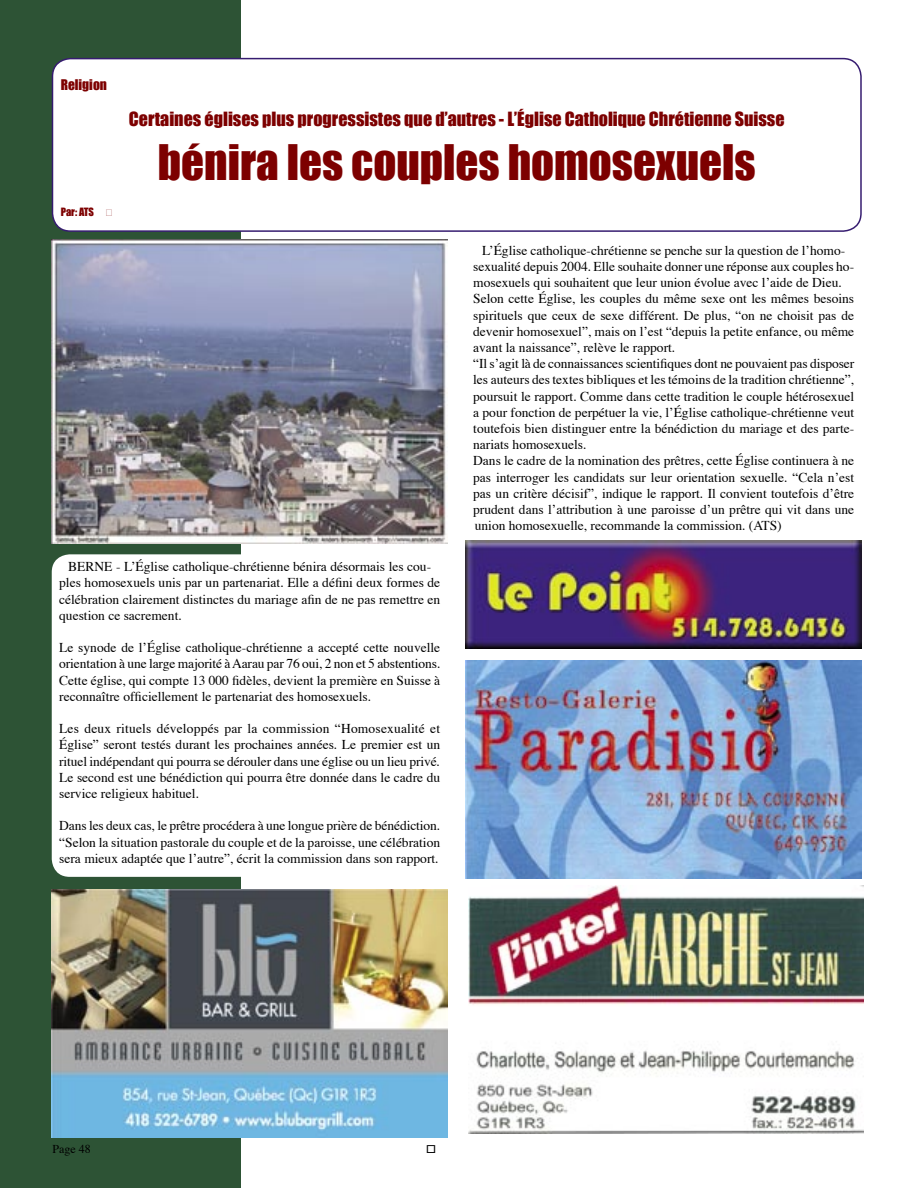
<style>
.page{position:relative;width:918px;height:1188px;background:#fff}
.page>*{position:absolute;margin:0;border:0;box-sizing:border-box;transform-origin:0 0}
.t1{font:45px "Impact";color:#7d0000}
.t2{font:18px "Impact";color:#7d0000}
.Body_2{font:13.5px/16.2px "Times";color:#000;text-align:justify}
.t3{font:13.5px "Impact";color:#7d0000}
.t4{font:12px "Times";color:#000}
.t5{font:10.5px "Impact";color:#7d0000}
</style>
<div class="page">
<div style="left:0;top:0;width:241px;height:1188px;background:#2d5335"></div>
<img style="left:52px;top:890px;width:396px;height:248px">
<svg style="left:51px;top:57px;width:811px;height:174px"></svg>
<div style="left:52px;top:554px;width:189px;height:323px;background:#fff"></div>
<img style="left:52px;top:240px;width:396px;height:304px">
<img style="left:466px;top:661px;width:396px;height:217px">
<img style="left:466px;top:541px;width:396px;height:108px">
<img style="left:468px;top:886px;width:396px;height:248px">
<svg style="left:106px;top:209px;width:6px;height:7px"></svg>
<p class="t3" style="left:61px;top:76px;width:48px">Religion</p>
<p class="t5" style="left:61px;top:205px;width:35px">Par: ATS</p>
<p class="t2" style="left:129px;top:108px;width:657px">Certaines églises plus progressistes que d’autres - L’Église Catholique Chrétienne Suisse</p>
<p class="t1" style="left:158px;top:135px;width:599px">bénira les couples homosexuels</p>
<p class="Body_2" style="left:473px;top:243px;width:382px;text-align:left;text-indent:9px">LʼÉglise catholique-chrétienne se penche sur la question de lʼhomo&shy;sexualité depuis 2004. Elle souhaite donner une réponse aux couples ho&shy;mosexuels qui souhaitent que leur union évolue avec lʼaide de Dieu.</p>
<p class="Body_2" style="left:473px;top:291px;width:383px">Selon cette Église, les couples du même sexe ont les mêmes besoins spirituels que ceux de sexe différent. De plus, “on ne choisit pas de devenir homosexuel”, mais on lʼest “depuis la petite enfance, ou même avant la naissance”, relève le rapport.</p>
<p class="Body_2" style="left:473px;top:356px;width:383px">“Il sʼagit là de connaissances scientifiques dont ne pouvaient pas disposer les auteurs des textes bibliques et les témoins de la tradition chrétienne”, poursuit le rapport. Comme dans cette tradition le couple hétérosexuel a pour fonction de perpétuer la vie, lʼÉglise catholique-chrétienne veut toutefois bien distinguer entre la bénédiction du mariage et des parte&shy;nariats homosexuels.</p>
<p class="Body_2" style="left:473px;top:453px;width:383px">Dans le cadre de la nomination des prêtres, cette Église continuera à ne pas interroger les candidats sur leur orientation sexuelle. “Cela nʼest pas un critère décisif”, indique le rapport. Il convient toutefois dʼêtre prudent dans lʼattribution à une paroisse dʼun prêtre qui vit dans une union homosexuelle, recommande la commission. (ATS)</p>
<p class="Body_2" style="left:59px;top:559px;width:383px;text-align:left;text-indent:9px">BERNE - LʼÉglise catholique-chrétienne bénira désormais les cou&shy;ples homosexuels unis par un partenariat. Elle a défini deux formes de célébration clairement distinctes du mariage afin de ne pas remettre en question ce sacrement.</p>
<p class="Body_2" style="left:59px;top:640px;width:383px">Le synode de lʼÉglise catholique-chrétienne a accepté cette nouvelle orientation à une large majorité à Aarau par 76 oui, 2 non et 5 abstentions.<br>Cette église, qui compte 13 000 fidèles, devient la première en Suisse à reconnaître officiellement le partenariat des homosexuels.</p>
<p class="Body_2" style="left:59px;top:721px;width:383px">Les deux rituels développés par la commission “Homosexualité et Église” seront testés durant les prochaines années. Le premier est un rituel indépendant qui pourra se dérouler dans une église ou un lieu privé.<br>Le second est une bénédiction qui pourra être donnée dans le cadre du service religieux habituel.</p>
<p class="Body_2" style="left:59px;top:819px;width:383px">Dans les deux cas, le prêtre procédera à une longue prière de bénédiction. “Selon la situation pastorale du couple et de la paroisse, une célébration sera mieux adaptée que lʼautre”, écrit la commission dans son rapport.</p>
<p class="t4" style="left:52px;top:1141px;width:40px">Page 48</p>
</div>
